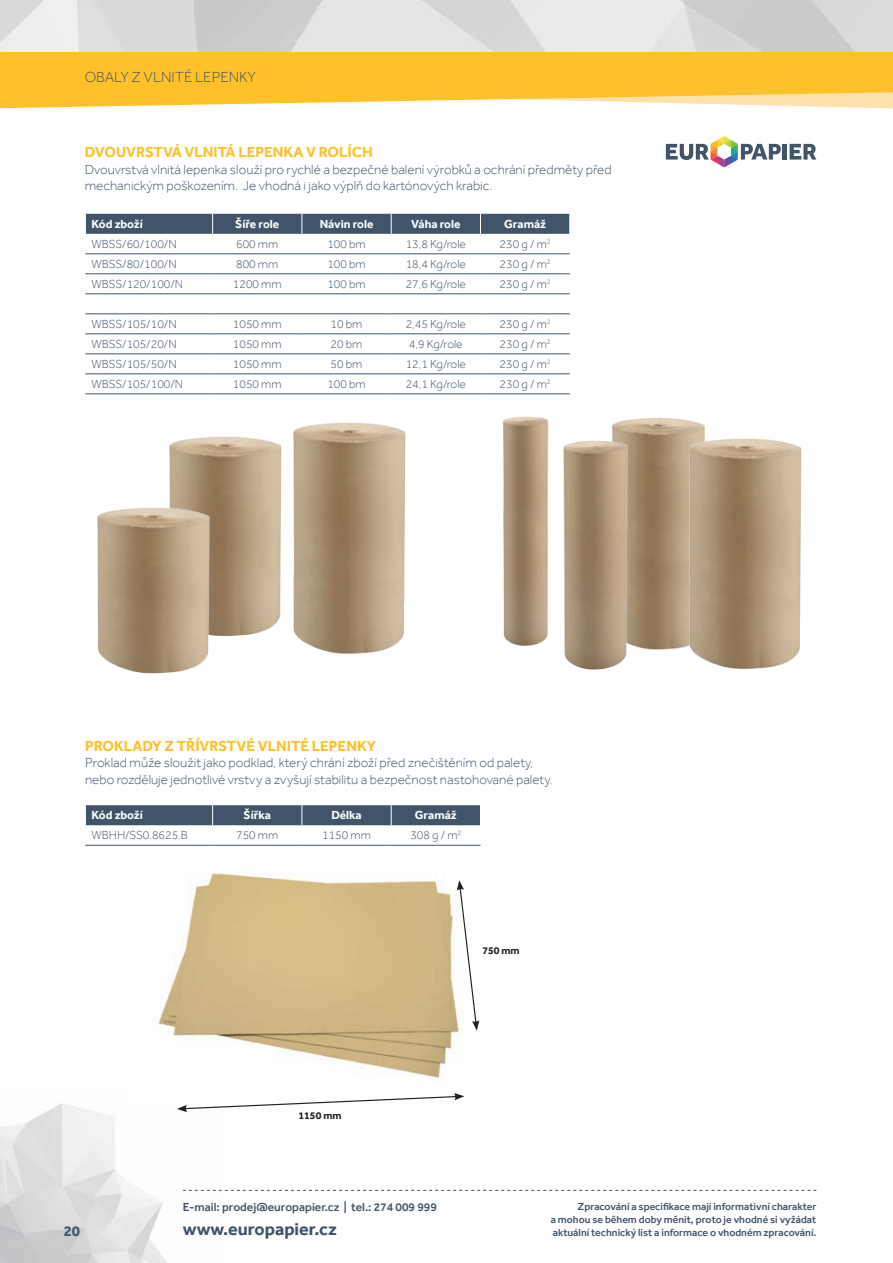
<style>
.page{position:relative;width:893px;height:1263px;background:#fff}
.page>*{position:absolute;margin:0;border:0;box-sizing:border-box;transform-origin:0 0}
.t1{font:700 18px "Effra";color:#415469}
.t2{font:700 15px "Effra";color:#fec12a}
.t3{font:300 15px "Effra";color:#415469}
.t4{font:700 15px "Effra";color:#415469}
.t5{font:300 13.5px/16.5px "Effra";color:#415469}
.t6{font:300 12px "Effra";color:#415469}
.t7{font:700 12px "Effra";color:#fff}
.t8{font:500 12px "Effra";color:#415469}
.t9{font:500 10.5px/12.6px "Effra";color:#415469;text-align:right}
.t10{font:700 10.5px "Effra";color:#231f20}
</style>
<div class="page">
<img style="left:0;top:1103px;width:221px;height:160px">
<svg style="left:0;top:51px;width:892px;height:57px;fill:#fec12a"></svg>
<svg style="left:892px;top:51px;width:1px;height:57px"></svg>
<img style="left:0;top:0;width:893px;height:51px">
<img style="left:615px;top:418px;width:48px;height:232px">
<img style="left:304px;top:422px;width:102px;height:232px">
<img style="left:663px;top:418px;width:139px;height:251px">
<img style="left:169px;top:422px;width:139px;height:220px">
<img style="left:97px;top:486px;width:139px;height:188px">
<img style="left:563px;top:423px;width:78px;height:247px">
<img style="left:503px;top:416px;width:46px;height:230px">
<div style="left:85px;top:214px;width:485px;height:20px;background:#415469"></div>
<hr style="left:85px;top:253px;width:128px;height:1px;background:#415469">
<hr style="left:213px;top:253px;width:89px;height:1px;background:#415469">
<hr style="left:302px;top:253px;width:89px;height:1px;background:#415469">
<hr style="left:391px;top:253px;width:89px;height:1px;background:#415469">
<hr style="left:480px;top:253px;width:90px;height:1px;background:#415469">
<hr style="left:85px;top:273px;width:128px;height:1px;background:#415469">
<hr style="left:213px;top:273px;width:89px;height:1px;background:#415469">
<hr style="left:302px;top:273px;width:89px;height:1px;background:#415469">
<hr style="left:391px;top:273px;width:89px;height:1px;background:#415469">
<hr style="left:480px;top:273px;width:90px;height:1px;background:#415469">
<hr style="left:85px;top:293px;width:128px;height:1px;background:#415469">
<hr style="left:213px;top:293px;width:89px;height:1px;background:#415469">
<hr style="left:302px;top:293px;width:89px;height:1px;background:#415469">
<hr style="left:391px;top:293px;width:89px;height:1px;background:#415469">
<hr style="left:480px;top:293px;width:90px;height:1px;background:#415469">
<hr style="left:85px;top:313px;width:128px;height:1px;background:#415469">
<hr style="left:213px;top:313px;width:89px;height:1px;background:#415469">
<hr style="left:302px;top:313px;width:89px;height:1px;background:#415469">
<hr style="left:391px;top:313px;width:89px;height:1px;background:#415469">
<hr style="left:480px;top:313px;width:90px;height:1px;background:#415469">
<hr style="left:85px;top:333px;width:128px;height:1px;background:#415469">
<hr style="left:213px;top:333px;width:89px;height:1px;background:#415469">
<hr style="left:302px;top:333px;width:89px;height:1px;background:#415469">
<hr style="left:391px;top:333px;width:89px;height:1px;background:#415469">
<hr style="left:480px;top:333px;width:90px;height:1px;background:#415469">
<hr style="left:85px;top:353px;width:128px;height:1px;background:#415469">
<hr style="left:213px;top:353px;width:89px;height:1px;background:#415469">
<hr style="left:302px;top:353px;width:89px;height:1px;background:#415469">
<hr style="left:391px;top:353px;width:89px;height:1px;background:#415469">
<hr style="left:480px;top:353px;width:90px;height:1px;background:#415469">
<hr style="left:85px;top:373px;width:128px;height:1px;background:#415469">
<hr style="left:213px;top:373px;width:89px;height:1px;background:#415469">
<hr style="left:302px;top:373px;width:89px;height:1px;background:#415469">
<hr style="left:391px;top:373px;width:89px;height:1px;background:#415469">
<hr style="left:480px;top:373px;width:90px;height:1px;background:#415469">
<hr style="left:85px;top:393px;width:128px;height:1px;background:#415469">
<hr style="left:213px;top:393px;width:89px;height:1px;background:#415469">
<hr style="left:302px;top:393px;width:89px;height:1px;background:#415469">
<hr style="left:391px;top:393px;width:89px;height:1px;background:#415469">
<hr style="left:480px;top:393px;width:90px;height:1px;background:#415469">
<div style="left:85px;top:805px;width:396px;height:20px;background:#415469"></div>
<hr style="left:85px;top:845px;width:128px;height:1px;background:#415469">
<hr style="left:213px;top:845px;width:89px;height:1px;background:#415469">
<hr style="left:302px;top:845px;width:89px;height:1px;background:#415469">
<hr style="left:391px;top:845px;width:89px;height:1px;background:#415469">
<img style="left:158px;top:873px;width:322px;height:224px">
<svg style="left:457px;top:880px;width:22px;height:151px"></svg>
<svg style="left:177px;top:1093px;width:287px;height:19px"></svg>
<svg style="left:183px;top:1190px;width:633px;height:1px"></svg>
<hr style="left:783px;top:144px;width:4px;height:16px;background:#415469">
<svg style="left:790px;top:144px;width:26px;height:16px"></svg>
<svg style="left:666px;top:136px;width:115px;height:31px"></svg>
<p class="t3" style="left:85px;top:68px;width:173px">OBALY Z VLNITÉ LEPENKY</p>
<p class="t2" style="left:85px;top:143px;width:290px">DVOUVRSTVÁ VLNITÁ LEPENKA V ROLÍCH</p>
<p class="t5" style="left:85px;top:161px;width:528px">Dvouvrstvá vlnitá lepenka slouží pro rychlé a bezpečné balení výrobků a ochrání předměty před mechanickým poškozením. Je vhodná i jako výplň do kartónových krabic.</p>
<p class="t7" style="left:91px;top:217px;width:53px">Kód zboží</p>
<p class="t7" style="left:235px;top:217px;width:45px">Šíře role</p>
<p class="t7" style="left:320px;top:217px;width:55px">Návin role</p>
<p class="t7" style="left:411px;top:217px;width:51px">Váha role</p>
<p class="t7" style="left:504px;top:217px;width:43px">Gramáž</p>
<p class="t6" style="left:91px;top:237px;width:87px">WBSS/60/100/N</p>
<p class="t6" style="left:236px;top:237px;width:44px">600 mm</p>
<p class="t6" style="left:327px;top:237px;width:40px">100 bm</p>
<p class="t6" style="left:406px;top:237px;width:62px">13,8 Kg/role</p>
<p class="t6" style="left:500px;top:237px;width:53px">230 g / m<sup>2</sup></p>
<p class="t6" style="left:91px;top:257px;width:87px">WBSS/80/100/N</p>
<p class="t6" style="left:236px;top:257px;width:44px">800 mm</p>
<p class="t6" style="left:327px;top:257px;width:40px">100 bm</p>
<p class="t6" style="left:406px;top:257px;width:62px">18,4 Kg/role</p>
<p class="t6" style="left:500px;top:257px;width:53px">230 g / m<sup>2</sup></p>
<p class="t6" style="left:91px;top:277px;width:93px">WBSS/120/100/N</p>
<p class="t6" style="left:233px;top:277px;width:50px">1200 mm</p>
<p class="t6" style="left:327px;top:277px;width:40px">100 bm</p>
<p class="t6" style="left:406px;top:277px;width:62px">27,6 Kg/role</p>
<p class="t6" style="left:500px;top:277px;width:53px">230 g / m<sup>2</sup></p>
<p class="t6" style="left:91px;top:317px;width:87px">WBSS/105/10/N</p>
<p class="t6" style="left:233px;top:317px;width:50px">1050 mm</p>
<p class="t6" style="left:331px;top:317px;width:33px">10 bm</p>
<p class="t6" style="left:406px;top:317px;width:62px">2,45 Kg/role</p>
<p class="t6" style="left:500px;top:317px;width:53px">230 g / m<sup>2</sup></p>
<p class="t6" style="left:91px;top:337px;width:87px">WBSS/105/20/N</p>
<p class="t6" style="left:233px;top:337px;width:50px">1050 mm</p>
<p class="t6" style="left:331px;top:337px;width:33px">20 bm</p>
<p class="t6" style="left:409px;top:337px;width:55px">4,9 Kg/role</p>
<p class="t6" style="left:500px;top:337px;width:53px">230 g / m<sup>2</sup></p>
<p class="t6" style="left:91px;top:357px;width:87px">WBSS/105/50/N</p>
<p class="t6" style="left:233px;top:357px;width:50px">1050 mm</p>
<p class="t6" style="left:331px;top:357px;width:33px">50 bm</p>
<p class="t6" style="left:406px;top:357px;width:62px">12,1 Kg/role</p>
<p class="t6" style="left:500px;top:357px;width:53px">230 g / m<sup>2</sup></p>
<p class="t6" style="left:91px;top:377px;width:93px">WBSS/105/100/N</p>
<p class="t6" style="left:233px;top:377px;width:50px">1050 mm</p>
<p class="t6" style="left:327px;top:377px;width:40px">100 bm</p>
<p class="t6" style="left:406px;top:377px;width:62px">24,1 Kg/role</p>
<p class="t6" style="left:500px;top:377px;width:53px">230 g / m<sup>2</sup></p>
<p class="t2" style="left:85px;top:737px;width:293px">PROKLADY Z TŘÍVRSTVÉ VLNITÉ LEPENKY</p>
<p class="t5" style="left:85px;top:754px;width:469px">Proklad může sloužit jako podklad, který chrání zboží před znečištěním od palety, nebo rozděluje jednotlivé vrstvy a zvyšují stabilitu a bezpečnost nastohované palety.</p>
<p class="t7" style="left:91px;top:808px;width:53px">Kód zboží</p>
<p class="t7" style="left:244px;top:808px;width:29px">Šířka</p>
<p class="t7" style="left:331px;top:808px;width:32px">Délka</p>
<p class="t7" style="left:415px;top:808px;width:43px">Gramáž</p>
<p class="t6" style="left:91px;top:828px;width:98px">WBHH/SS0.8625.B</p>
<p class="t6" style="left:236px;top:828px;width:44px">750 mm</p>
<p class="t6" style="left:322px;top:828px;width:50px">1150 mm</p>
<p class="t6" style="left:410px;top:828px;width:53px">308 g / m<sup>2</sup></p>
<p class="t10" style="left:482px;top:944px;width:39px">750 mm</p>
<p class="t10" style="left:298px;top:1110px;width:45px">1150 mm</p>
<p class="t8" style="left:183px;top:1200px;width:256px">E-mail: prodej@europapier.cz | tel.: 274 009 999</p>
<p class="t9" style="left:551px;top:1200px;width:267px">Zpracování a specifikace mají informativní charakter<br>a mohou se během doby měnit, proto je vhodné si vyžádat</p>
<p class="t4" style="left:64px;top:1222px;width:18px">20</p>
<h1 class="t1" style="left:183px;top:1219px;width:155px">www.europapier.cz</h1>
<p class="t9" style="left:553px;top:1226px;width:265px">aktuální technický list a informace o vhodném zpracování.</p>
</div>
